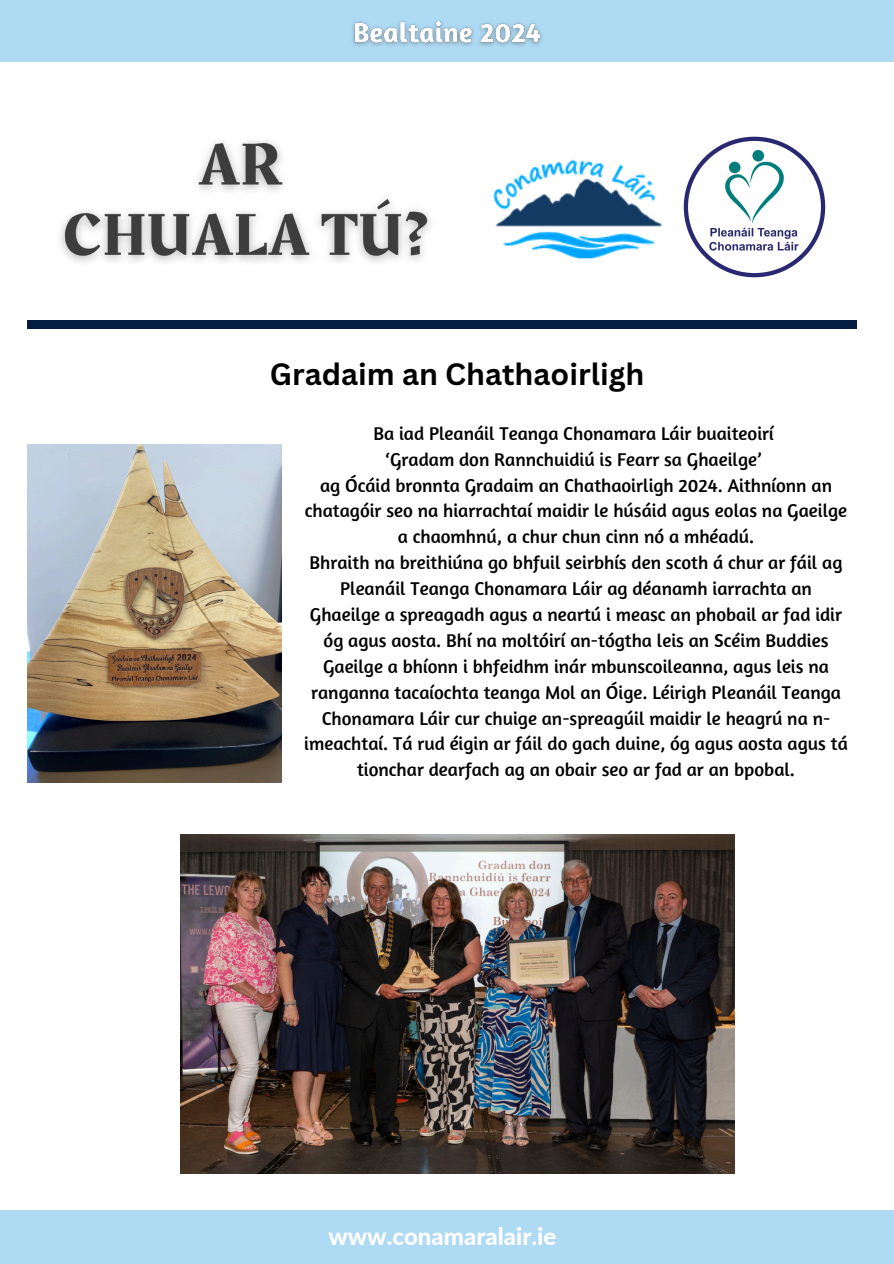
<style>
.page{position:relative;width:894px;height:1264px;background:#fff}
.page>*{position:absolute;margin:0;border:0;box-sizing:border-box;transform-origin:0 0}
.t1{font:700 30px "Canva Sans";color:#000}
.t2{font:800 24px "Lato";color:#fff}
.t3{font:18.9px/25.8px "Amaranth";color:#000;text-align:center}
</style>
<div class="page">
<div style="left:0;top:0;width:893px;height:62px;background:#afdaf4"></div>
<div style="left:0;top:1209px;width:893px;height:54px;background:#afdaf4"></div>
<img style="left:60px;top:141px;width:371px;height:122px">
<img style="left:493px;top:159px;width:169px;height:101px">
<div style="left:28px;top:320px;width:828px;height:8px;background:#051d40"></div>
<img style="left:683px;top:136px;width:143px;height:142px">
<img style="left:180px;top:835px;width:554px;height:338px">
<img style="left:28px;top:445px;width:253px;height:337px">
<img style="left:352px;top:21px;width:190px;height:25px">
<p class="t1" style="left:270px;top:353px;width:376px">Gradaim an Chathaoirligh</p>
<p class="t3" style="left:373px;top:420px;width:402px">Ba iad Pleanáil Teanga Chonamara Láir buaiteoirí</p>
<p class="t3" style="left:385px;top:446px;width:377px">‘Gradam don Rannchuidiú is Fearr sa Ghaeilge’</p>
<p class="t3" style="left:305px;top:471px;width:543px">ag Ócáid bronnta Gradaim an Chathaoirligh 2024. Aithníonn an chatagóir seo na hiarrachtaí maidir le húsáid agus eolas na Gaeilge a chaomhnú, a chur chun cinn nó a mhéadú.</p>
<p class="t3" style="left:304px;top:549px;width:545px">Bhraith na breithiúna go bhfuil seirbhís den scoth á chur ar fáil ag Pleanáil Teanga Chonamara Láir ag déanamh iarrachta an Ghaeilge a spreagadh agus a neartú i measc an phobail ar fad idir óg agus aosta. Bhí na moltóirí an-tógtha leis an Scéim Buddies Gaeilge a bhíonn i bhfeidhm inár mbunscoileanna, agus leis na ranganna tacaíochta teanga Mol an Óige. Léirigh Pleanáil Teanga Chonamara Láir cur chuige an-spreagúil maidir le heagrú na n&shy;imeachtaí. Tá rud éigin ar fáil do gach duine, óg agus aosta agus tá tionchar dearfach ag an obair seo ar fad ar an bpobal.</p>
<p class="t2" style="left:328px;top:1220px;width:229px">www.conamaralair.ie</p>
</div>
